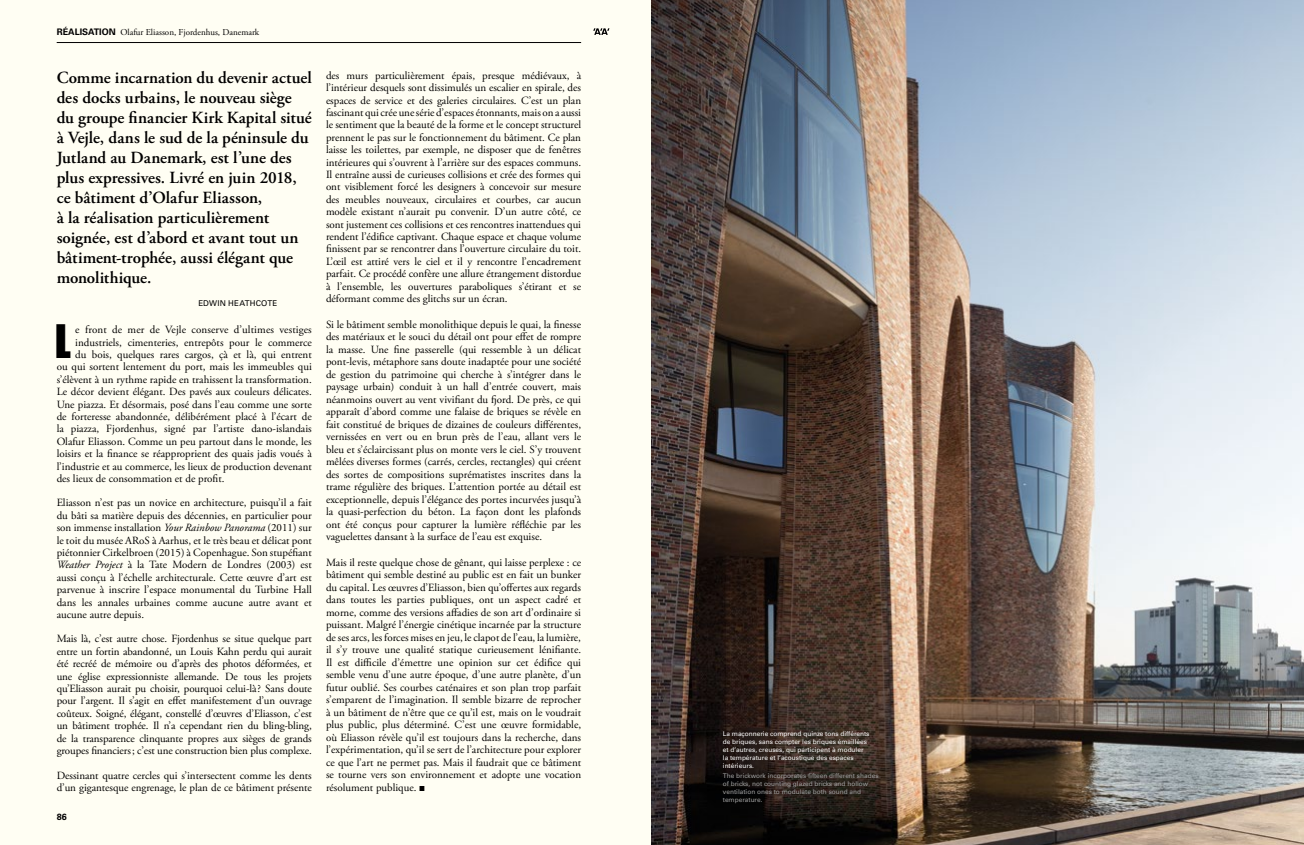
<style>
.page{position:relative;width:1304px;height:845px;background:#fff}
.page>*{position:absolute;margin:0;border:0;box-sizing:border-box;transform-origin:0 0}
.t1{font:42.4px "Impact";color:#000}
.t2{font:32px "Impact";color:#000}
.t3{font:600 17px/20px "Adobe Garamond Pro";color:#000}
.t4{font:11px/12.4px "Adobe Garamond Pro";color:#000;text-align:justify}
.t5{font:9px "Adobe Garamond Pro";color:#000}
.t6{font:700 9px "Univers LT Std";color:#000}
.t7{font:8px "Univers LT Std";letter-spacing:.02em;color:#000}
.t8{font:6.5px/8px "Univers LT Std";color:#fff}
.t9{font:6.5px/8px "Univers LT Std";color:#9f9f9f}
.s1{font-family:"Univers LT Std";font-weight:700}
.s2{font-style:italic}
</style>
<div class="page">
<div style="left:0;top:0;width:652px;height:845px;background:#fffef3"></div>
<svg style="left:593px;top:28px;width:16px;height:7px"></svg>
<hr style="left:57px;top:42px;width:524px;height:1px;background:#000">
<img style="left:652px;top:0;width:652px;height:845px">
<p class="t5" style="left:57px;top:26px;width:204px"><span class="s1">RÉALISATION</span> Olafur Eliasson, Fjordenhus, Danemark</p>
<p class="t3" style="left:57px;top:68px;width:257px">Comme incarnation du devenir actuel des docks urbains, le nouveau siège du groupe financier Kirk Kapital situé à Vejle, dans le sud de la péninsule du Jutland au Danemark, est l’une des plus expressives. Livré en juin 2018, ce bâtiment d’Olafur Eliasson,<br>à la réalisation particulièrement soignée, est d’abord et avant tout un bâtiment-trophée, aussi élégant que monolithique.</p>
<p class="t7" style="left:198px;top:299px;width:81px">EDWIN HEATHCOTE</p>
<h1 class="t1" style="left:55px;top:308px;width:18px">L</h1>
<p class="t4" style="left:75px;top:324px;width:238px">e front de mer de Vejle conserve d’ultimes vestiges</p>
<p class="t4" style="left:75px;top:336px;width:238px">industriels, cimenteries, entrepôts pour le commerce</p>
<p class="t4" style="left:75px;top:349px;width:238px">du bois, quelques rares cargos, çà et là, qui entrent</p>
<p class="t4" style="left:57px;top:361px;width:257px">ou qui sortent lentement du port, mais les immeubles qui</p>
<p class="t4" style="left:57px;top:373px;width:257px">s’élèvent à un rythme rapide en trahissent la transformation.</p>
<p class="t4" style="left:57px;top:386px;width:257px">Le décor devient élégant. Des pavés aux couleurs délicates.</p>
<p class="t4" style="left:57px;top:398px;width:257px">Une piazza. Et désormais, posé dans l’eau comme une sorte</p>
<p class="t4" style="left:57px;top:411px;width:257px">de forteresse abandonnée, délibérément placé à l’écart de</p>
<p class="t4" style="left:57px;top:423px;width:257px">la piazza, Fjordenhus, signé par l’artiste dano-islandais</p>
<p class="t4" style="left:57px;top:435px;width:257px">Olafur Eliasson. Comme un peu partout dans le monde, les</p>
<p class="t4" style="left:57px;top:448px;width:257px">loisirs et la finance se réapproprient des quais jadis voués à</p>
<p class="t4" style="left:57px;top:460px;width:257px">l’industrie et au commerce, les lieux de production devenant</p>
<p class="t4" style="left:57px;top:473px;width:169px">des lieux de consommation et de profit.</p>
<p class="t4" style="left:57px;top:497px;width:257px">Eliasson n’est pas un novice en architecture, puisqu’il a fait du bâti sa matière depuis des décennies, en particulier pour son immense installation <span class="s2">Your Rainbow Panorama</span> (2011) sur le toit du musée ARoS à Aarhus, et le très beau et délicat pont piétonnier Cirkelbroen (2015) à Copenhague. Son stupéfiant <span class="s2">Weather Project</span> à la Tate Modern de Londres (2003) est aussi conçu à l’échelle architecturale. Cette œuvre d’art est parvenue à inscrire l’espace monumental du Turbine Hall dans les annales urbaines comme aucune autre avant et aucune autre depuis.</p>
<p class="t4" style="left:57px;top:633px;width:257px">Mais là, c’est autre chose. Fjordenhus se situe quelque part entre un fortin abandonné, un Louis Kahn perdu qui aurait été recréé de mémoire ou d’après des photos déformées, et une église expressionniste allemande. De tous les projets qu’Eliasson aurait pu choisir, pourquoi celui-là ? Sans doute pour l’argent. Il s’agit en effet manifestement d’un ouvrage coûteux. Soigné, élégant, constellé d’œuvres d’Eliasson, c’est un bâtiment trophée. Il n’a cependant rien du bling-bling, de la transparence clinquante propres aux sièges de grands groupes financiers; c’est une construction bien plus complexe.</p>
<p class="t4" style="left:57px;top:769px;width:257px">Dessinant quatre cercles qui s’intersectent comme les dents d’un gigantesque engrenage, le plan de ce bâtiment présente</p>
<p class="t6" style="left:57px;top:812px;width:12px">86</p>
<p class="t4" style="left:326px;top:69px;width:257px">des murs particulièrement épais, presque médiévaux, à l’intérieur desquels sont dissimulés un escalier en spirale, des espaces de service et des galeries circulaires. C’est un plan fascinant qui crée une série d’espaces étonnants, mais on a aussi le sentiment que la beauté de la forme et le concept structurel prennent le pas sur le fonctionnement du bâtiment. Ce plan laisse les toilettes, par exemple, ne disposer que de fenêtres intérieures qui s’ouvrent à l’arrière sur des espaces communs.<br>Il entraîne aussi de curieuses collisions et crée des formes qui ont visiblement forcé les designers à concevoir sur mesure des meubles nouveaux, circulaires et courbes, car aucun modèle existant n’aurait pu convenir. D’un autre côté, ce sont justement ces collisions et ces rencontres inattendues qui rendent l’édifice captivant. Chaque espace et chaque volume finissent par se rencontrer dans l’ouverture circulaire du toit.<br>L’œil est attiré vers le ciel et il y rencontre l’encadrement parfait. Ce procédé confère une allure étrangement distordue à l’ensemble, les ouvertures paraboliques s’étirant et se déformant comme des glitchs sur un écran.</p>
<p class="t4" style="left:326px;top:318px;width:257px">Si le bâtiment semble monolithique depuis le quai, la finesse des matériaux et le souci du détail ont pour effet de rompre la masse. Une fine passerelle (qui ressemble à un délicat pont-levis, métaphore sans doute inadaptée pour une société de gestion du patrimoine qui cherche à s’intégrer dans le paysage urbain) conduit à un hall d’entrée couvert, mais néanmoins ouvert au vent vivifiant du fjord. De près, ce qui apparaît d’abord comme une falaise de briques se révèle en fait constitué de briques de dizaines de couleurs différentes, vernissées en vert ou en brun près de l’eau, allant vers le bleu et s’éclaircissant plus on monte vers le ciel. S’y trouvent mêlées diverses formes (carrés, cercles, rectangles) qui créent des sortes de compositions suprématistes inscrites dans la trame régulière des briques. L’attention portée au détail est exceptionnelle, depuis l’élégance des portes incurvées jusqu’à la quasi-perfection du béton. La façon dont les plafonds ont été conçus pour capturer la lumière réfléchie par les vaguelettes dansant à la surface de l’eau est exquise.</p>
<p class="t4" style="left:326px;top:556px;width:257px">Mais il reste quelque chose de gênant, qui laisse perplexe : ce bâtiment qui semble destiné au public est en fait un bunker du capital. Les œuvres d’Eliasson, bien qu’offertes aux regards dans toutes les parties publiques, ont un aspect cadré et morne, comme des versions affadies de son art d’ordinaire si puissant. Malgré l’énergie cinétique incarnée par la structure de ses arcs, les forces mises en jeu, le clapot de l’eau, la lumière, il s’y trouve une qualité statique curieusement lénifiante.<br>Il est difficile d’émettre une opinion sur cet édifice qui semble venu d’une autre époque, d’une autre planète, d’un futur oublié. Ses courbes caténaires et son plan trop parfait s’emparent de l’imagination. Il semble bizarre de reprocher à un bâtiment de n’être que ce qu’il est, mais on le voudrait plus public, plus déterminé. C’est une œuvre formidable, où Eliasson révèle qu’il est toujours dans la recherche, dans l’expérimentation, qu’il se sert de l’architecture pour explorer ce que l’art ne permet pas. Mais il faudrait que ce bâtiment se tourne vers son environnement et adopte une vocation résolument publique.</p>
<h2 class="t2" style="left:419px;top:753px;width:7px">.</h2>
<p class="t8" style="left:723px;top:730px;width:148px">La maçonnerie comprend quinze tons différents de briques, sans compter les briques émaillées et d’autres, creuses, qui participent à moduler la température et l’acoustique des espaces intérieurs.</p>
<p class="t9" style="left:723px;top:772px;width:157px">The brickwork incorporates fifteen different shades of bricks, not counting glazed bricks and hollow ventilation ones to modulate both sound and temperature.</p>
</div>
